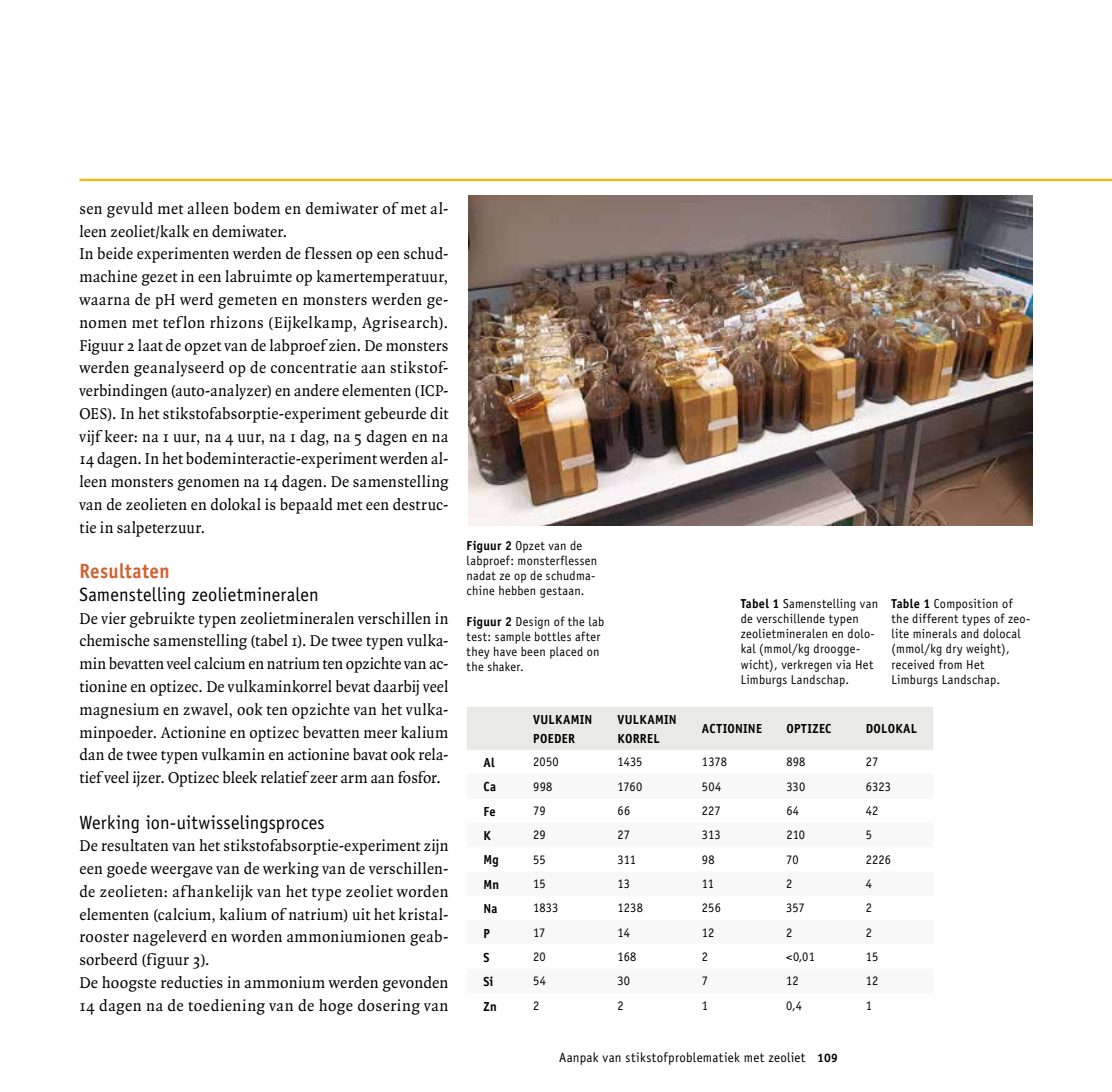
<style>
.page{position:relative;width:1112px;height:1092px;background:#fff}
.page>*{position:absolute;margin:0;border:0;box-sizing:border-box;transform-origin:0 0}
.t1{font:700 20.65px "Officina Sans";letter-spacing:.02em;color:#d26231;scale:.92 1}
.t2{font:19.25px "Officina Sans";letter-spacing:.01em;color:#000;scale:.96 1}
.t3{font:16.8px/22.8px "Quadraat";letter-spacing:.02em;color:#000;scale:.96 1}
.t4{font:13.47px "Officina Sans";letter-spacing:.025em;color:#000;scale:.96 1}
.t5{font:13.12px "Officina Sans ITC";letter-spacing:.01em;color:#000;scale:.95 1}
.t6{font:700 13.12px/18.6px "Officina Sans";letter-spacing:.02em;color:#000;scale:.95 1}
.t7{font:12.95px/15px "Officina Sans";letter-spacing:.025em;color:#000;scale:.95 1}
.s1{font-weight:700}
.s2{font-weight:700;font-size:12.25px}
</style>
<div class="page">
<hr style="left:79px;top:179px;width:1032px;height:2px;background:#f0bb14">
<div style="left:467px;top:707px;width:466px;height:42px;background:#e9e9e8"></div>
<img style="left:468px;top:195px;width:564px;height:330px">
<p class="t3" style="left:79px;top:198px;width:386px">sen gevuld met alleen bodem en demiwater of met al&shy;leen zeoliet/kalk en demiwater.<br>In beide experimenten werden de flessen op een schud&shy;machine gezet in een labruimte op kamertemperatuur, waarna de pH werd gemeten en monsters werden ge&shy;nomen met teflon rhizons (Eijkelkamp, Agrisearch).<br>Figuur 2 laat de opzet van de labproef zien. De monsters werden geanalyseerd op de concentratie aan stikstof&shy;verbindingen (auto-analyzer) en andere elementen (ICP-OES). In het stikstofabsorptie-experiment gebeurde dit vijf keer: na 1 uur, na 4 uur, na 1 dag, na 5 dagen en na 14 dagen. In het bodeminteractie-experiment werden al&shy;leen monsters genomen na 14 dagen. De samenstelling van de zeolieten en dolokal is bepaald met een destruc&shy;tie in salpeterzuur.</p>
<p class="t1" style="left:79px;top:558px;width:100px">Resultaten</p>
<p class="t2" style="left:79px;top:583px;width:251px">Samenstelling zeolietmineralen</p>
<p class="t3" style="left:79px;top:607px;width:386px;text-align:justify">De vier gebruikte typen zeolietmineralen verschillen in chemische samenstelling (tabel 1). De twee typen vulka&shy;min bevatten veel calcium en natrium ten opzichte van ac&shy;tionine en optizec. De vulkaminkorrel bevat daarbij veel magnesium en zwavel, ook ten opzichte van het vulka&shy;minpoeder. Actionine en optizec bevatten meer kalium dan de twee typen vulkamin en actionine bavat ook rela&shy;tief veel ijzer. Optizec bleek relatief zeer arm aan fosfor.</p>
<p class="t2" style="left:79px;top:810px;width:257px">Werking ion-uitwisselingsproces</p>
<p class="t3" style="left:79px;top:835px;width:386px">De resultaten van het stikstofabsorptie-experiment zijn een goede weergave van de werking van de verschillen&shy;de zeolieten: afhankelijk van het type zeoliet worden elementen (calcium, kalium of natrium) uit het kristal&shy;rooster nageleverd en worden ammoniumionen geab&shy;sorbeerd (figuur 3).<br>De hoogste reducties in ammonium werden gevonden 14 dagen na de toediening van de hoge dosering van</p>
<p class="t7" style="left:466px;top:538px;width:139px"><span class="s1">Figuur 2</span> Opzet van de labproef: monsterflessen nadat ze op de schudma&shy;chine hebben gestaan.</p>
<p class="t7" style="left:466px;top:613px;width:146px"><span class="s1">Figuur 2</span> Design of the lab test: sample bottles after they have been placed on the shaker.</p>
<p class="t7" style="left:740px;top:596px;width:146px"><span class="s1">Tabel 1</span> Samenstelling van de verschillende typen zeolietmineralen en dolo&shy;kal (mmol/kg droogge&shy;wicht), verkregen via Het<br>Limburgs Landschap.</p>
<p class="t7" style="left:891px;top:596px;width:148px"><span class="s1">Table 1</span> Composition of the different types of zeo&shy;lite minerals and dolocal (mmol/kg dry weight), received from Het<br>Limburgs Landschap.</p>
<p class="t6" style="left:533px;top:710px;width:64px">VULKAMIN<br>POEDER</p>
<p class="t6" style="left:617px;top:710px;width:64px">VULKAMIN<br>KORREL</p>
<p class="t6" style="left:701px;top:719px;width:65px">ACTIONINE</p>
<p class="t6" style="left:786px;top:719px;width:49px">OPTIZEC</p>
<p class="t6" style="left:865px;top:719px;width:56px">DOLOKAL</p>
<p class="t6" style="left:483px;top:753px;width:13px">Al</p>
<p class="t5" style="left:533px;top:754px;width:29px">2050</p>
<p class="t5" style="left:617px;top:754px;width:28px">1435</p>
<p class="t5" style="left:701px;top:754px;width:28px">1378</p>
<p class="t5" style="left:786px;top:754px;width:22px">898</p>
<p class="t5" style="left:865px;top:754px;width:15px">27</p>
<p class="t6" style="left:483px;top:777px;width:15px">Ca</p>
<p class="t5" style="left:533px;top:778px;width:22px">998</p>
<p class="t5" style="left:617px;top:778px;width:28px">1760</p>
<p class="t5" style="left:701px;top:778px;width:22px">504</p>
<p class="t5" style="left:786px;top:778px;width:21px">330</p>
<p class="t5" style="left:865px;top:778px;width:28px">6323</p>
<p class="t6" style="left:483px;top:801px;width:14px">Fe</p>
<p class="t5" style="left:533px;top:803px;width:15px">79</p>
<p class="t5" style="left:617px;top:803px;width:15px">66</p>
<p class="t5" style="left:701px;top:803px;width:21px">227</p>
<p class="t5" style="left:786px;top:803px;width:15px">64</p>
<p class="t5" style="left:865px;top:803px;width:15px">42</p>
<p class="t6" style="left:483px;top:826px;width:9px">K</p>
<p class="t5" style="left:533px;top:827px;width:15px">29</p>
<p class="t5" style="left:617px;top:827px;width:15px">27</p>
<p class="t5" style="left:701px;top:827px;width:21px">313</p>
<p class="t5" style="left:786px;top:827px;width:21px">210</p>
<p class="t5" style="left:865px;top:827px;width:8px">5</p>
<p class="t6" style="left:483px;top:850px;width:18px">Mg</p>
<p class="t5" style="left:533px;top:851px;width:15px">55</p>
<p class="t5" style="left:617px;top:851px;width:21px">311</p>
<p class="t5" style="left:701px;top:851px;width:15px">98</p>
<p class="t5" style="left:786px;top:851px;width:15px">70</p>
<p class="t5" style="left:865px;top:851px;width:28px">2226</p>
<p class="t6" style="left:483px;top:874px;width:18px">Mn</p>
<p class="t5" style="left:533px;top:876px;width:15px">15</p>
<p class="t5" style="left:617px;top:876px;width:15px">13</p>
<p class="t5" style="left:701px;top:876px;width:14px">11</p>
<p class="t5" style="left:786px;top:876px;width:8px">2</p>
<p class="t5" style="left:865px;top:876px;width:8px">4</p>
<p class="t6" style="left:483px;top:899px;width:16px">Na</p>
<p class="t5" style="left:533px;top:900px;width:28px">1833</p>
<p class="t5" style="left:617px;top:900px;width:28px">1238</p>
<p class="t5" style="left:701px;top:900px;width:22px">256</p>
<p class="t5" style="left:786px;top:900px;width:21px">357</p>
<p class="t5" style="left:865px;top:900px;width:8px">2</p>
<p class="t6" style="left:483px;top:923px;width:8px">P</p>
<p class="t5" style="left:533px;top:924px;width:14px">17</p>
<p class="t5" style="left:617px;top:924px;width:15px">14</p>
<p class="t5" style="left:701px;top:924px;width:15px">12</p>
<p class="t5" style="left:786px;top:924px;width:8px">2</p>
<p class="t5" style="left:865px;top:924px;width:8px">2</p>
<p class="t6" style="left:483px;top:947px;width:8px">S</p>
<p class="t5" style="left:533px;top:949px;width:15px">20</p>
<p class="t5" style="left:617px;top:949px;width:22px">168</p>
<p class="t5" style="left:701px;top:949px;width:8px">2</p>
<p class="t5" style="left:786px;top:949px;width:32px">&lt;0,01</p>
<p class="t5" style="left:865px;top:949px;width:15px">15</p>
<p class="t6" style="left:483px;top:972px;width:12px">Si</p>
<p class="t5" style="left:533px;top:973px;width:15px">54</p>
<p class="t5" style="left:617px;top:973px;width:15px">30</p>
<p class="t5" style="left:701px;top:973px;width:8px">7</p>
<p class="t5" style="left:786px;top:973px;width:15px">12</p>
<p class="t5" style="left:865px;top:973px;width:15px">12</p>
<p class="t6" style="left:483px;top:996px;width:15px">Zn</p>
<p class="t5" style="left:533px;top:997px;width:8px">2</p>
<p class="t5" style="left:617px;top:997px;width:8px">2</p>
<p class="t5" style="left:701px;top:997px;width:8px">1</p>
<p class="t5" style="left:786px;top:997px;width:18px">0,4</p>
<p class="t5" style="left:865px;top:997px;width:8px">1</p>
<p class="t4" style="left:559px;top:1049px;width:292px">Aanpak van stikstofproblematiek met zeoliet <span class="s2">109</span></p>
</div>
